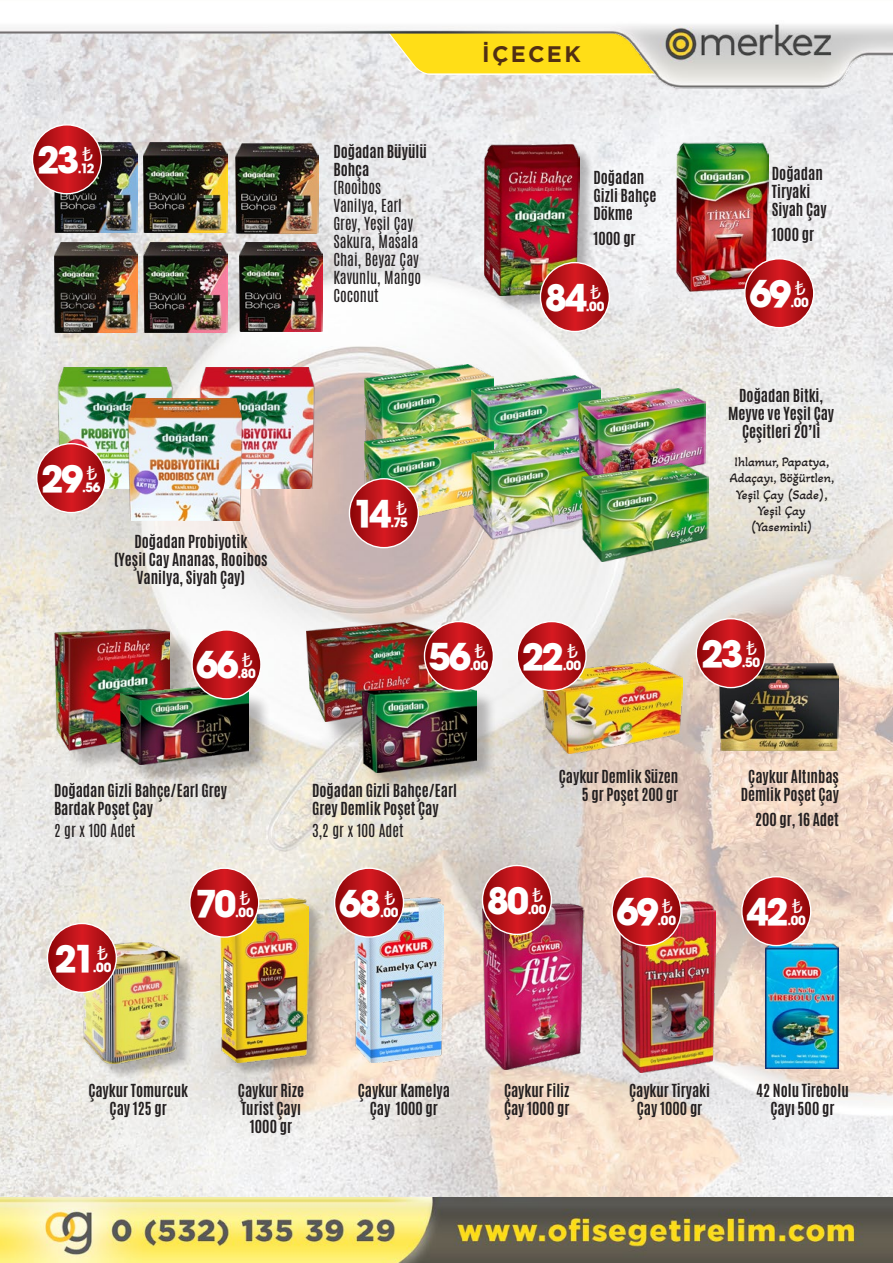
<style>
.page{position:relative;width:893px;height:1263px;background:#fff}
.page>*{position:absolute;margin:0;border:0;box-sizing:border-box;transform-origin:0 0}
.t1{font:36.15px "Trendex Black SSK";letter-spacing:-.055em;color:#fff}
.t2{font:700 22.5px "Gotham";letter-spacing:.1em;color:#512f13}
.t3{font:21.6px "Myriad Pro";color:#fff}
.t4{font:700 15px/18px "Antonio";color:#231f20;text-align:center}
.t5{font:15px/18px "Antonio";color:#231f20}
.t6{font:13.5px/16.2px "Akaya Kanadaka";color:#231f20;text-align:center}
.t7{font:12.6px "Trendex Black SSK";letter-spacing:-.015em;color:#fff}
</style>
<div class="page">
<img style="left:0;top:89px;width:893px;height:1108px">
<div style="left:487px;top:146px;width:108px;height:165px;background:#231f20;opacity:.3"></div>
<img style="left:485px;top:145px;width:95px;height:150px">
<div style="left:82px;top:945px;width:114px;height:135px;background:#231f20;opacity:.3"></div>
<img style="left:80px;top:942px;width:100px;height:122px">
<div style="left:310px;top:626px;width:157px;height:119px;background:#231f20;opacity:.3"></div>
<img style="left:306px;top:622px;width:137px;height:100px">
<div style="left:364px;top:690px;width:132px;height:102px;background:#231f20;opacity:.3"></div>
<img style="left:363px;top:687px;width:113px;height:85px">
<div style="left:58px;top:633px;width:136px;height:140px;background:#231f20;opacity:.3"></div>
<img style="left:45px;top:626px;width:125px;height:129px">
<div style="left:124px;top:689px;width:147px;height:98px;background:#231f20;opacity:.3"></div>
<img style="left:120px;top:686px;width:128px;height:79px">
<img style="left:676px;top:143px;width:92px;height:148px">
<img style="left:54px;top:142px;width:84px;height:90px">
<img style="left:54px;top:243px;width:84px;height:90px">
<img style="left:143px;top:142px;width:84px;height:90px">
<img style="left:143px;top:243px;width:84px;height:90px">
<img style="left:235px;top:143px;width:84px;height:90px">
<img style="left:239px;top:242px;width:84px;height:90px">
<div style="left:223px;top:901px;width:100px;height:176px;background:#231f20;opacity:.3"></div>
<img style="left:220px;top:898px;width:89px;height:164px">
<img style="left:719px;top:664px;width:120px;height:86px">
<img style="left:54px;top:367px;width:121px;height:121px">
<img style="left:197px;top:367px;width:121px;height:121px">
<img style="left:124px;top:399px;width:121px;height:121px">
<img style="left:543px;top:663px;width:140px;height:90px">
<img style="left:354px;top:897px;width:89px;height:165px">
<img style="left:482px;top:903px;width:102px;height:167px">
<img style="left:621px;top:902px;width:94px;height:170px">
<img style="left:766px;top:943px;width:73px;height:126px">
<svg style="left:540px;top:263px;width:69px;height:68px"></svg>
<div style="left:540px;top:262px;width:70px;height:70px;border:1px solid #fff;border-radius:50%"></div>
<svg style="left:745px;top:259px;width:69px;height:69px"></svg>
<div style="left:744px;top:258px;width:70px;height:70px;border:1px solid #fff;border-radius:50%"></div>
<svg style="left:192px;top:630px;width:69px;height:69px"></svg>
<div style="left:191px;top:629px;width:71px;height:70px;border:1px solid #fff;border-radius:50%"></div>
<svg style="left:424px;top:621px;width:69px;height:69px"></svg>
<div style="left:424px;top:621px;width:70px;height:70px;border:1px solid #fff;border-radius:50%"></div>
<svg style="left:32px;top:125px;width:69px;height:69px"></svg>
<div style="left:32px;top:124px;width:70px;height:70px;border:1px solid #fff;border-radius:50%"></div>
<svg style="left:37px;top:444px;width:69px;height:69px"></svg>
<div style="left:36px;top:443px;width:70px;height:70px;border:1px solid #fff;border-radius:50%"></div>
<svg style="left:190px;top:868px;width:69px;height:69px"></svg>
<div style="left:189px;top:867px;width:70px;height:71px;border:1px solid #fff;border-radius:50%"></div>
<svg style="left:335px;top:868px;width:68px;height:69px"></svg>
<div style="left:334px;top:867px;width:70px;height:71px;border:1px solid #fff;border-radius:50%"></div>
<svg style="left:482px;top:865px;width:69px;height:69px"></svg>
<div style="left:482px;top:865px;width:70px;height:70px;border:1px solid #fff;border-radius:50%"></div>
<svg style="left:612px;top:877px;width:69px;height:68px"></svg>
<div style="left:611px;top:876px;width:71px;height:70px;border:1px solid #fff;border-radius:50%"></div>
<svg style="left:742px;top:877px;width:69px;height:68px"></svg>
<div style="left:741px;top:876px;width:70px;height:70px;border:1px solid #fff;border-radius:50%"></div>
<svg style="left:47px;top:923px;width:69px;height:69px"></svg>
<div style="left:47px;top:923px;width:70px;height:70px;border:1px solid #fff;border-radius:50%"></div>
<svg style="left:696px;top:619px;width:69px;height:69px"></svg>
<div style="left:696px;top:618px;width:70px;height:70px;border:1px solid #fff;border-radius:50%"></div>
<img style="left:364px;top:364px;width:129px;height:64px">
<img style="left:472px;top:376px;width:128px;height:63px">
<img style="left:364px;top:428px;width:129px;height:96px">
<img style="left:472px;top:439px;width:110px;height:100px">
<img style="left:579px;top:389px;width:126px;height:98px">
<img style="left:582px;top:464px;width:127px;height:97px">
<svg style="left:349px;top:479px;width:69px;height:69px"></svg>
<div style="left:349px;top:478px;width:70px;height:70px;border:1px solid #fff;border-radius:50%"></div>
<svg style="left:517px;top:621px;width:69px;height:69px"></svg>
<div style="left:517px;top:621px;width:70px;height:70px;border:1px solid #fff;border-radius:50%"></div>
<img style="left:0;top:1197px;width:893px;height:66px">
<img style="left:0;top:24px;width:893px;height:65px">
<h2 class="t2" style="left:482px;top:41px;width:100px">İÇECEK</h2>
<h1 class="t1" style="left:38px;top:136px;width:43px">23</h1>
<h3 class="t3" style="left:83px;top:141px;width:13px">₺</h3>
<p class="t7" style="left:78px;top:160px;width:18px">.12</p>
<p class="t4" style="left:333px;top:142px;width:95px;text-align:left">Doğadan Büyülü<br>Bohça</p>
<p class="t5" style="left:333px;top:178px;width:89px">(Rooibos<br>Vanilya, Earl<br>Grey, Yeşil Çay<br>Sakura, Masala<br>Chai, Beyaz Çay<br>Kavunlu, Mango<br>Coconut</p>
<h1 class="t1" style="left:42px;top:455px;width:43px">29</h1>
<h3 class="t3" style="left:87px;top:460px;width:13px">₺</h3>
<p class="t7" style="left:82px;top:479px;width:20px">.56</p>
<p class="t4" style="left:114px;top:533px;width:155px">Doğadan Probiyotik<br>(Yeşil Cay Ananas, Rooibos<br>Vanilya, Siyah Çay)</p>
<h1 class="t1" style="left:351px;top:490px;width:41px">14</h1>
<h3 class="t3" style="left:397px;top:495px;width:13px">₺</h3>
<p class="t7" style="left:390px;top:514px;width:19px">.75</p>
<h3 class="t3" style="left:242px;top:646px;width:13px">₺</h3>
<h1 class="t1" style="left:429px;top:633px;width:43px">56</h1>
<h3 class="t3" style="left:475px;top:638px;width:13px">₺</h3>
<h1 class="t1" style="left:196px;top:641px;width:44px">66</h1>
<p class="t7" style="left:470px;top:657px;width:20px">.00</p>
<p class="t7" style="left:238px;top:665px;width:20px">.80</p>
<p class="t4" style="left:593px;top:169px;width:65px;text-align:left">Doğadan<br>Gizli Bahçe<br>Dökme</p>
<p class="t4" style="left:593px;top:230px;width:44px">1000 gr</p>
<p class="t4" style="left:772px;top:165px;width:56px;text-align:left">Doğadan<br>Tiryaki<br>Siyah Çay</p>
<p class="t4" style="left:772px;top:226px;width:44px">1000 gr</p>
<h3 class="t3" style="left:591px;top:279px;width:13px">₺</h3>
<h1 class="t1" style="left:750px;top:270px;width:43px">69</h1>
<h3 class="t3" style="left:795px;top:275px;width:13px">₺</h3>
<h1 class="t1" style="left:545px;top:274px;width:43px">84</h1>
<p class="t7" style="left:790px;top:294px;width:20px">.00</p>
<p class="t7" style="left:586px;top:298px;width:20px">.00</p>
<p class="t4" style="left:728px;top:386px;width:108px">Doğadan Bitki,<br>Meyve ve Yeşil Çay<br>Çeşitleri 20’li</p>
<p class="t6" style="left:730px;top:453px;width:106px">Ihlamur, Papatya,<br>Adaçayı, Böğürtlen,<br>Yeşil Çay (Sade),<br>Yeşil Çay</p>
<p class="t6" style="left:751px;top:518px;width:63px">(Yaseminli)</p>
<h1 class="t1" style="left:522px;top:633px;width:43px">22</h1>
<h3 class="t3" style="left:567px;top:638px;width:13px">₺</h3>
<p class="t7" style="left:563px;top:657px;width:20px">.00</p>
<h1 class="t1" style="left:701px;top:630px;width:43px">23</h1>
<h3 class="t3" style="left:746px;top:635px;width:13px">₺</h3>
<p class="t7" style="left:742px;top:654px;width:20px">.50</p>
<p class="t4" style="left:54px;top:782px;width:175px;text-align:left">Doğadan Gizli Bahçe/Earl Grey<br>Bardak Poşet Çay</p>
<p class="t5" style="left:54px;top:822px;width:83px">2 gr x 100 Adet</p>
<p class="t4" style="left:312px;top:782px;width:146px;text-align:left">Doğadan Gizli Bahçe/Earl<br>Grey Demlik Poşet Çay</p>
<p class="t5" style="left:312px;top:822px;width:93px">3,2 gr x 100 Adet</p>
<p class="t4" style="left:559px;top:767px;width:121px;text-align:right">Çaykur Demlik Süzen<br>5 gr Poşet 200 gr</p>
<p class="t4" style="left:741px;top:767px;width:100px">Çaykur Altınbaş<br>Demlik Poşet Çay</p>
<p class="t4" style="left:755px;top:811px;width:85px">200 gr, 16 Adet</p>
<h1 class="t1" style="left:55px;top:935px;width:41px">21</h1>
<h3 class="t3" style="left:98px;top:939px;width:13px">₺</h3>
<p class="t7" style="left:93px;top:959px;width:20px">.00</p>
<h3 class="t3" style="left:385px;top:884px;width:13px">₺</h3>
<h1 class="t1" style="left:487px;top:877px;width:43px">80</h1>
<h3 class="t3" style="left:533px;top:881px;width:13px">₺</h3>
<h1 class="t1" style="left:196px;top:879px;width:42px">70</h1>
<h3 class="t3" style="left:240px;top:884px;width:13px">₺</h3>
<h1 class="t1" style="left:339px;top:879px;width:43px">68</h1>
<p class="t7" style="left:528px;top:901px;width:20px">.00</p>
<p class="t7" style="left:235px;top:904px;width:20px">.00</p>
<p class="t7" style="left:380px;top:904px;width:20px">.00</p>
<h1 class="t1" style="left:617px;top:888px;width:43px">69</h1>
<h3 class="t3" style="left:662px;top:893px;width:13px">₺</h3>
<h1 class="t1" style="left:747px;top:888px;width:43px">42</h1>
<h3 class="t3" style="left:792px;top:893px;width:13px">₺</h3>
<p class="t7" style="left:657px;top:912px;width:20px">.00</p>
<p class="t7" style="left:787px;top:912px;width:20px">.00</p>
<p class="t4" style="left:88px;top:1082px;width:101px">Çaykur Tomurcuk<br>Çay 125 gr</p>
<p class="t4" style="left:238px;top:1082px;width:68px">Çaykur Rize<br>Turist Çayı<br>1000 gr</p>
<p class="t4" style="left:358px;top:1082px;width:94px">Çaykur Kamelya<br>Çay 1000 gr</p>
<p class="t4" style="left:629px;top:1082px;width:82px">Çaykur Tiryaki<br>Çay 1000 gr</p>
<p class="t4" style="left:756px;top:1082px;width:94px">42 Nolu Tirebolu<br>Çayı 500 gr</p>
<p class="t4" style="left:504px;top:1082px;width:67px;text-align:left">Çaykur Filiz<br>Çay 1000 gr</p>
</div>
